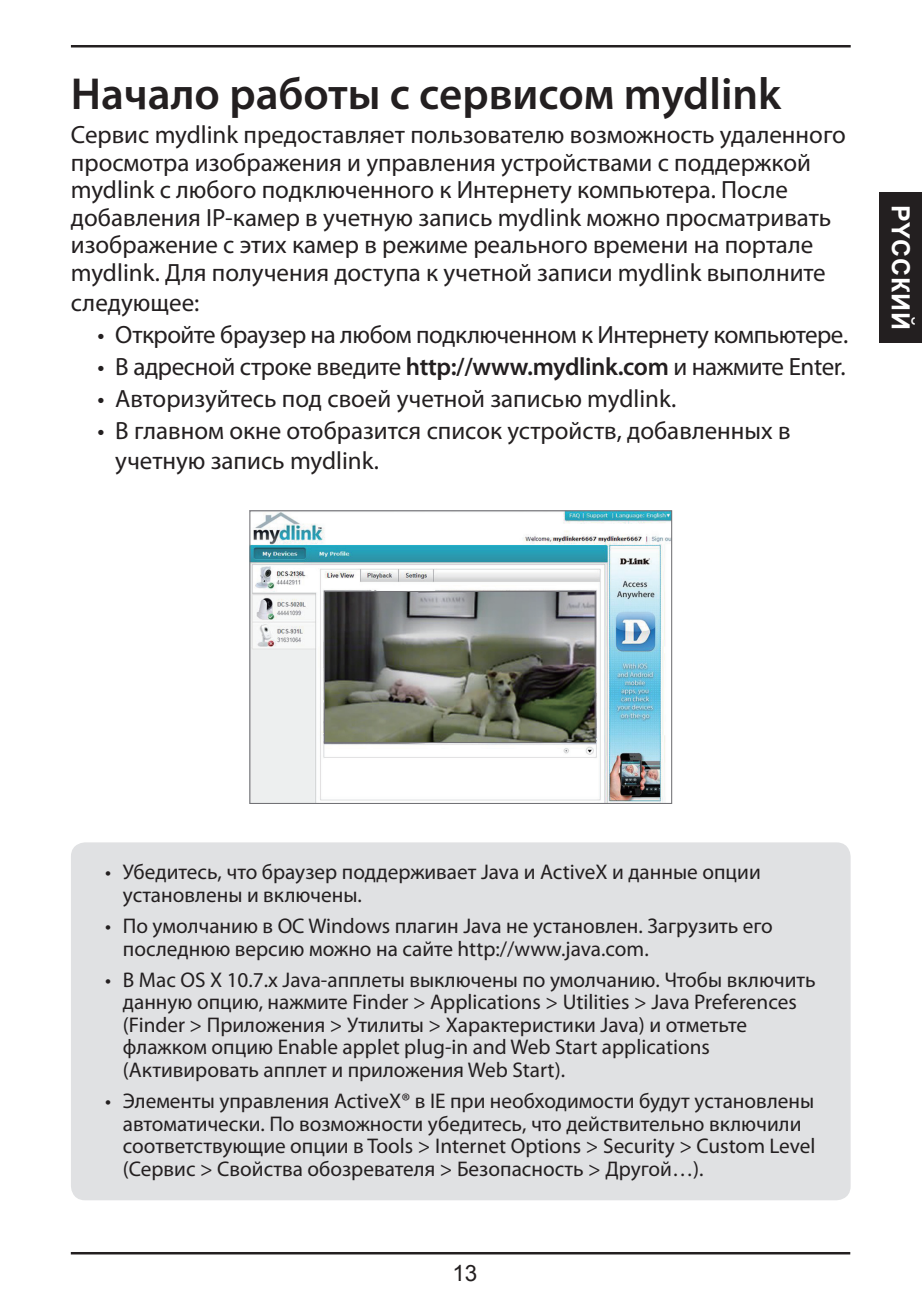
<style>
.page{position:relative;width:922px;height:1297px;background:#fff}
.page>*{position:absolute;margin:0;border:0;box-sizing:border-box;transform-origin:0 0}
.t1{font:600 45px "Myriad Pro";color:#231f20}
.t2{font:25px/27.5px "Myriad Pro";color:#231f20}
.t3{font:25px "Myriad Pro";letter-spacing:-.02em;color:#231f20}
.t4{font:700 25px "Arial";letter-spacing:.035em;color:#fff}
.t5{font:22.5px "Arial";color:#231f20}
.t6{font:21.25px/22.5px "Myriad Pro";color:#231f20}
.s1{font-weight:600}
</style>
<div class="page">
<hr style="left:71px;top:45px;width:779px;height:2px;background:#231f20">
<hr style="left:71px;top:1252px;width:779px;height:2px;background:#231f20">
<div style="left:879px;top:192px;width:42px;height:150px;background:#231f20"></div>
<div style="left:71px;top:842px;width:779px;height:358px;background:#e0e1e3;border-radius:14px"></div>
<img style="left:251px;top:512px;width:419px;height:290px">
<div style="left:249px;top:510px;width:423px;height:294px;border:1px solid #727276"></div>
<img style="left:326px;top:593px;width:267px;height:148px">
<div style="left:324px;top:591px;width:271px;height:152px;border:1px solid #727276"></div>
<h1 class="t1" style="left:71px;top:65px;width:711px">Начало работы с сервисом mydlink</h1>
<p class="t2" style="left:71px;top:121px;width:776px">Сервис mydlink предоставляет пользователю возможность удаленного просмотра изображения и управления устройствами с поддержкой mydlink с любого подключенного к Интернету компьютера. После добавления IP-камер в учетную запись mydlink можно просматривать изображение с этих камер в режиме реального времени на портале mydlink. Для получения доступа к учетной записи mydlink выполните</p>
<p class="t2" style="left:71px;top:288px;width:130px">следующее:</p>
<p class="t3" style="left:97px;top:319px;width:752px">• Откройте браузер на любом подключенном к Интернету компьютере.</p>
<p class="t2" style="left:97px;top:352px;width:749px">• В адресной строке введите <span class="s1">http://www.mydlink.com</span> и нажмите Enter.</p>
<p class="t2" style="left:97px;top:384px;width:580px">• Авторизуйтесь под своей учетной записью mydlink.</p>
<p class="t2" style="left:115px;top:415px;width:676px;line-height:30px;text-indent:-18px">• В главном окне отобразится список устройств, добавленных в учетную запись mydlink.</p>
<p class="t4" style="left:916px;top:205px;width:127px;rotate:90deg">PYCCКИЙ</p>
<p class="t6" style="left:123px;top:860px;width:639px;text-indent:-18px">• Убедитесь, что браузер поддерживает Java и ActiveX и данные опции установлены и включены.</p>
<p class="t6" style="left:123px;top:914px;width:651px;text-indent:-18px">• По умолчанию в ОС Windows плагин Java не установлен. Загрузить его последнюю версию можно на сайте http://www.java.com.</p>
<p class="t6" style="left:123px;top:968px;width:694px;text-indent:-18px">• В Mac ОS X 10.7.x Java-апплеты выключены по умолчанию. Чтобы включить данную опцию, нажмите Finder &gt; Applications &gt; Utilities &gt; Java Preferences (Finder &gt; Приложения &gt; Утилиты &gt; Характеристики Java) и отметьте флажком опцию Enable applet plug-in and Web Start applications (Активировать апплет и приложения Web Start).</p>
<p class="t6" style="left:123px;top:1089px;width:694px;text-indent:-18px">• Элементы управления ActiveX® в IE при необходимости будут установлены автоматически. По возможности убедитесь, что действительно включили соответствующие опции в Tools &gt; Internet Options &gt; Security &gt; Custom Level (Сервис &gt; Свойства обозревателя &gt; Безопасность &gt; Другой…).</p>
<p class="t5" style="left:452px;top:1259px;width:27px">13</p>
</div>
